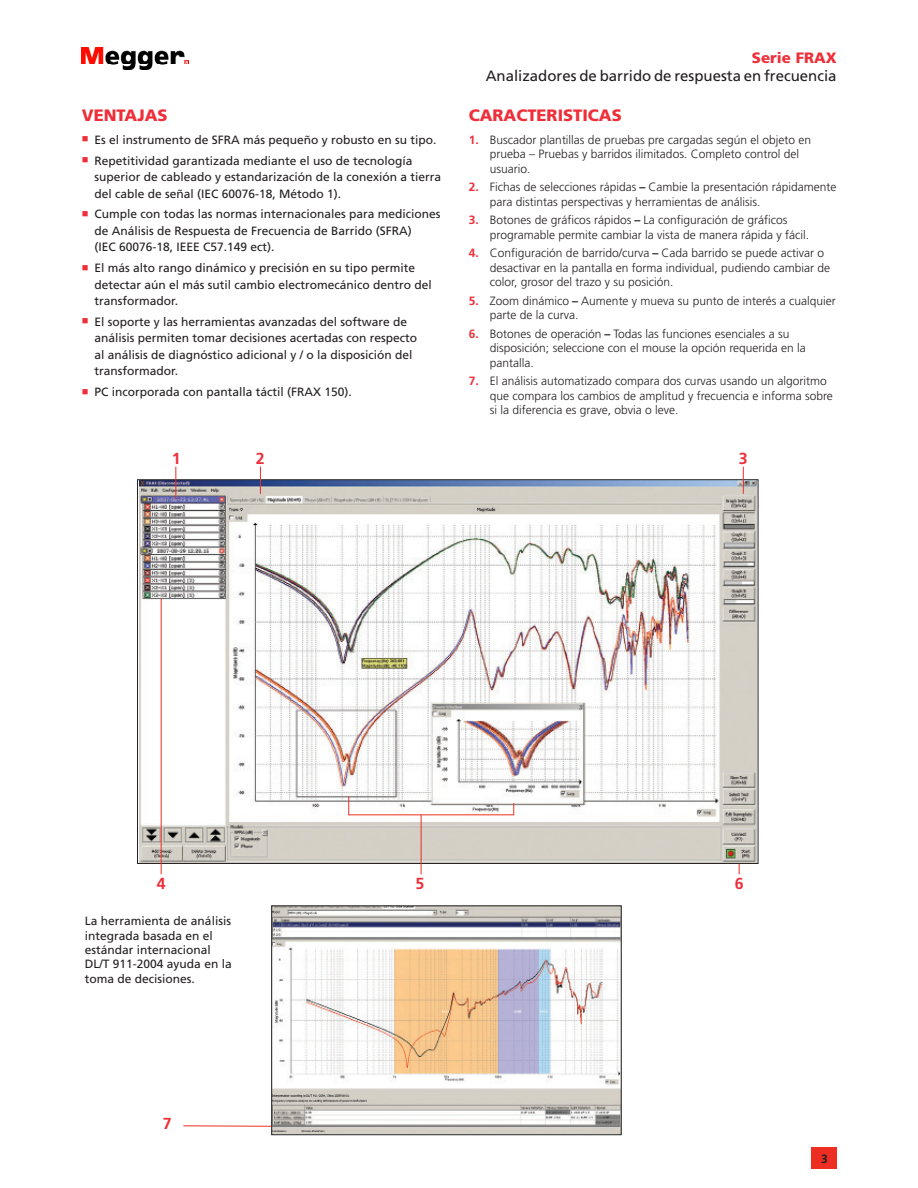
<style>
.page{position:relative;width:918px;height:1188px;background:#fff}
.page>*{position:absolute;margin:0;border:0;box-sizing:border-box;transform-origin:0 0}
.Headline_1{font:900 16.5px "Frutiger LT Std";color:#ee2f3a}
.Siffror{font:700 15.9px "Frutiger LT Std";color:#ee2f3a}
.t1{font:15px "Frutiger LT Std";color:#231f20}
.t2{font:900 15px "Frutiger LT Std";color:#ee2f3a}
.t3{font:300 12px/14.4px "Frutiger LT Std";color:#231f20}
.Caption_es{font:12px/16.5px "Frutiger LT Std";color:#231f20}
.t4{font:700 12px "Frutiger LT Std";color:#231f20}
.s1{font-weight:700;color:#ee2f3a}
.s2{font-weight:700}
</style>
<div class="page">
<img style="left:82px;top:48px;width:106px;height:22px">
<div style="left:812px;top:1148px;width:25px;height:21px;background:#ee2e22"></div>
<svg style="left:811px;top:1148px;width:1px;height:21px"></svg>
<hr style="left:183px;top:1125px;width:88px;height:2px;background:#ee2e22">
<img style="left:139px;top:481px;width:617px;height:381px">
<hr style="left:175px;top:467px;width:1px;height:32px;background:#ee2e22">
<svg style="left:260px;top:467px;width:1px;height:27px"></svg>
<svg style="left:743px;top:467px;width:1px;height:27px"></svg>
<hr style="left:161px;top:599px;width:1px;height:275px;background:#ee2e22">
<hr style="left:421px;top:815px;width:1px;height:59px;background:#ee2e22">
<hr style="left:349px;top:814px;width:165px;height:1px;background:#ee2e22">
<svg style="left:348px;top:797px;width:1px;height:18px"></svg>
<svg style="left:513px;top:803px;width:1px;height:12px"></svg>
<img style="left:273px;top:908px;width:347px;height:225px">
<div style="left:271px;top:906px;width:351px;height:229px;border:1px solid #231f20"></div>
<p class="Headline_1" style="left:82px;top:105px;width:87px">VENTAJAS</p>
<p class="Caption_es" style="left:95px;top:131px;width:344px">Es el instrumento de SFRA más pequeño y robusto en su tipo.</p>
<p class="Caption_es" style="left:95px;top:152px;width:348px">Repetitividad garantizada mediante el uso de tecnología superior de cableado y estandarización de la conexión a tierra del cable de señal (IEC 60076-18, Método 1).</p>
<p class="Caption_es" style="left:95px;top:206px;width:348px">Cumple con todas las normas internacionales para mediciones de Análisis de Respuesta de Frecuencia de Barrido (SFRA)<br>(IEC 60076-18, IEEE C57.149 ect).</p>
<p class="Caption_es" style="left:95px;top:260px;width:339px">El más alto rango dinámico y precisión en su tipo permite detectar aún el más sutil cambio electromecánico dentro del transformador.</p>
<p class="Caption_es" style="left:95px;top:313px;width:324px">El soporte y las herramientas avanzadas del software de análisis permiten tomar decisiones acertadas con respecto al análisis de diagnóstico adicional y / o la disposición del transformador.</p>
<p class="Caption_es" style="left:95px;top:384px;width:259px">PC incorporada con pantalla táctil (FRAX 150).</p>
<p class="t2" style="left:752px;top:48px;width:86px">Serie FRAX</p>
<p class="t1" style="left:486px;top:66px;width:352px">Analizadores de barrido de respuesta en frecuencia</p>
<p class="Headline_1" style="left:469px;top:105px;width:155px">CARACTERISTICAS</p>
<p class="t3" style="left:490px;top:133px;width:323px;text-indent:-21px"><span class="s1">1.</span> Buscador plantillas de pruebas pre cargadas según el objeto en prueba – Pruebas y barridos ilimitados. Completo control del usuario.</p>
<p class="t3" style="left:490px;top:180px;width:348px;text-indent:-21px"><span class="s1">2.</span> Fichas de selecciones rápidas <span class="s2">–</span> Cambie la presentación rápidamente para distintas perspectivas y herramientas de análisis.</p>
<p class="t3" style="left:490px;top:213px;width:321px;text-indent:-21px"><span class="s1">3.</span> Botones de gráficos rápidos <span class="s2">–</span> La configuración de gráficos programable permite cambiar la vista de manera rápida y fácil.</p>
<p class="t3" style="left:490px;top:246px;width:342px;text-indent:-21px"><span class="s1">4.</span> Configuración de barrido/curva <span class="s2">–</span> Cada barrido se puede activar o desactivar en la pantalla en forma individual, pudiendo cambiar de color, grosor del trazo y su posición.</p>
<p class="t3" style="left:490px;top:294px;width:347px;text-indent:-21px"><span class="s1">5.</span> Zoom dinámico <span class="s2">–</span> Aumente y mueva su punto de interés a cualquier parte de la curva.</p>
<p class="t3" style="left:490px;top:327px;width:317px;text-indent:-21px"><span class="s1">6.</span> Botones de operación <span class="s2">–</span> Todas las funciones esenciales a su disposición; seleccione con el mouse la opción requerida en la pantalla.</p>
<p class="t3" style="left:490px;top:374px;width:344px;text-indent:-21px"><span class="s1">7.</span> El análisis automatizado compara dos curvas usando un algoritmo que compara los cambios de amplitud y frecuencia e informa sobre si la diferencia es grave, obvia o leve.</p>
<p class="Siffror" style="left:172px;top:449px;width:10px">1</p>
<p class="Siffror" style="left:256px;top:449px;width:10px">2</p>
<p class="Siffror" style="left:739px;top:449px;width:10px">3</p>
<p class="Siffror" style="left:157px;top:874px;width:10px">4</p>
<p class="Siffror" style="left:416px;top:874px;width:10px">5</p>
<p class="Siffror" style="left:735px;top:874px;width:10px">6</p>
<p class="Caption_es" style="left:85px;top:914px;width:148px;line-height:14.4px">La herramienta de análisis integrada basada en el estándar internacional<br>DL/T 911-2004 ayuda en la toma de decisiones.</p>
<p class="Siffror" style="left:163px;top:1114px;width:10px">7</p>
<p class="t4" style="left:821px;top:1151px;width:8px">3</p>
</div>
